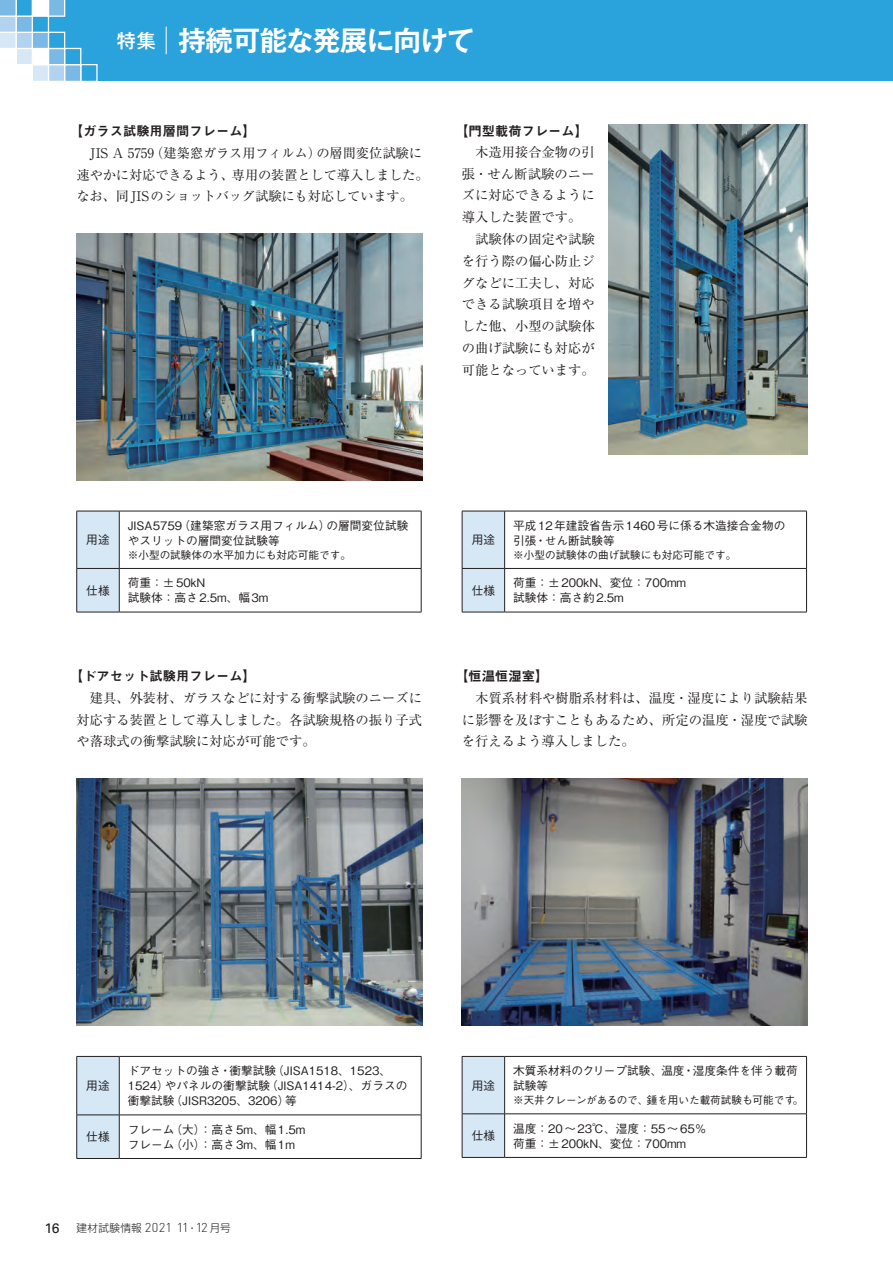
<style>
.page{position:relative;width:893px;height:1263px;background:#fff}
.page>*{position:absolute;margin:0;border:0;box-sizing:border-box;transform-origin:0 0}
.t1{font:700 27.6px "Gothic MB101 Pr 6 De";letter-spacing:-.025em;color:#fff}
.t2{font:13.35px/21.8px "Ryumin Pro";color:#231f20}
.t3{font:500 11.7px/14.9px "Gothic BBB Pr 6 N";color:#231f20}
.t4{font:500 10.65px "Gothic BBB Pr 6 N";color:#231f20}
.t5{font:300 10.65px "Shin Go Pr 6 N";letter-spacing:.03em;color:#231f20}
.s1{font-family:"Gothic MB101 Pr 6";font-weight:500;font-size:19.2px}
.s2{font-family:"Midashi Go Pr 6 N MB31"}
.s3{font-family:"Univers";font-weight:400;font-size:13.8px}
.s4{font-family:"DIN";font-size:12.75px}
.s5{font-size:12.75px}
</style>
<div class="page">
<div style="left:90px;top:0;width:803px;height:81px;background:#2aa2db"></div>
<div style="left:80px;top:48px;width:18px;height:17px;background:#2aa2db;border:1px solid #2aa2db"></div>
<div style="left:80px;top:16px;width:18px;height:17px;background:#2aa2db"></div>
<div style="left:80px;top:0;width:18px;height:17px;background:#2aa2db"></div>
<div style="left:80px;top:32px;width:18px;height:17px;background:#2aa2db"></div>
<div style="left:80px;top:64px;width:18px;height:18px;background:#2aa2db;border:1px solid #fff"></div>
<div style="left:64px;top:64px;width:17px;height:18px;background:#7ab8e5;border:1px solid #fff"></div>
<div style="left:64px;top:16px;width:17px;height:17px;background:#2aa2db"></div>
<div style="left:64px;top:0;width:17px;height:17px;background:#2aa2db;border:1px solid #2aa2db"></div>
<div style="left:64px;top:32px;width:17px;height:17px;background:#2aa2db;border:1px solid #2aa2db"></div>
<div style="left:64px;top:48px;width:17px;height:17px;background:#2aa2db;border:1px solid #fff"></div>
<svg style="left:0;top:0;width:65px;height:82px"></svg>
<svg style="left:166px;top:27px;width:1px;height:27px"></svg>
<img style="left:462px;top:779px;width:346px;height:247px">
<img style="left:76px;top:233px;width:346px;height:247px">
<img style="left:608px;top:124px;width:200px;height:331px">
<svg style="left:77px;top:512px;width:344px;height:100px"></svg>
<hr style="left:77px;top:511px;width:42px;height:1px;background:#231f20">
<hr style="left:119px;top:511px;width:302px;height:1px;background:#231f20">
<hr style="left:421px;top:511px;width:1px;height:57px;background:#231f20">
<hr style="left:421px;top:569px;width:1px;height:43px;background:#231f20">
<hr style="left:77px;top:568px;width:42px;height:1px;background:#231f20">
<hr style="left:119px;top:568px;width:302px;height:1px;background:#231f20">
<hr style="left:77px;top:612px;width:42px;height:1px;background:#231f20">
<hr style="left:119px;top:612px;width:302px;height:1px;background:#231f20">
<hr style="left:119px;top:511px;width:1px;height:57px;background:#231f20">
<hr style="left:119px;top:569px;width:1px;height:43px;background:#231f20">
<hr style="left:76px;top:511px;width:1px;height:57px;background:#231f20">
<hr style="left:76px;top:569px;width:1px;height:43px;background:#231f20">
<svg style="left:77px;top:1057px;width:344px;height:101px"></svg>
<hr style="left:77px;top:1056px;width:42px;height:1px;background:#231f20">
<hr style="left:119px;top:1056px;width:302px;height:1px;background:#231f20">
<hr style="left:421px;top:1057px;width:1px;height:58px;background:#231f20">
<hr style="left:421px;top:1115px;width:1px;height:43px;background:#231f20">
<hr style="left:77px;top:1115px;width:42px;height:1px;background:#231f20">
<hr style="left:119px;top:1115px;width:302px;height:1px;background:#231f20">
<hr style="left:77px;top:1158px;width:42px;height:1px;background:#231f20">
<hr style="left:119px;top:1158px;width:302px;height:1px;background:#231f20">
<hr style="left:119px;top:1057px;width:1px;height:58px;background:#231f20">
<hr style="left:119px;top:1115px;width:1px;height:43px;background:#231f20">
<hr style="left:76px;top:1057px;width:1px;height:58px;background:#231f20">
<hr style="left:76px;top:1115px;width:1px;height:43px;background:#231f20">
<img style="left:77px;top:779px;width:346px;height:247px">
<svg style="left:463px;top:512px;width:343px;height:100px"></svg>
<hr style="left:462px;top:511px;width:43px;height:1px;background:#231f20">
<hr style="left:505px;top:511px;width:302px;height:1px;background:#231f20">
<hr style="left:806px;top:511px;width:1px;height:57px;background:#231f20">
<hr style="left:806px;top:569px;width:1px;height:43px;background:#231f20">
<hr style="left:462px;top:568px;width:43px;height:1px;background:#231f20">
<hr style="left:505px;top:568px;width:302px;height:1px;background:#231f20">
<hr style="left:462px;top:612px;width:43px;height:1px;background:#231f20">
<hr style="left:505px;top:612px;width:302px;height:1px;background:#231f20">
<hr style="left:504px;top:511px;width:1px;height:57px;background:#231f20">
<hr style="left:504px;top:569px;width:1px;height:43px;background:#231f20">
<hr style="left:462px;top:511px;width:1px;height:57px;background:#231f20">
<hr style="left:462px;top:569px;width:1px;height:43px;background:#231f20">
<svg style="left:463px;top:1057px;width:343px;height:100px"></svg>
<hr style="left:462px;top:1056px;width:43px;height:1px;background:#231f20">
<hr style="left:505px;top:1056px;width:302px;height:1px;background:#231f20">
<hr style="left:806px;top:1057px;width:1px;height:56px;background:#231f20">
<hr style="left:806px;top:1114px;width:1px;height:43px;background:#231f20">
<hr style="left:462px;top:1113px;width:43px;height:1px;background:#231f20">
<hr style="left:505px;top:1113px;width:302px;height:1px;background:#231f20">
<hr style="left:462px;top:1157px;width:43px;height:1px;background:#231f20">
<hr style="left:505px;top:1157px;width:302px;height:1px;background:#231f20">
<hr style="left:504px;top:1057px;width:1px;height:56px;background:#231f20">
<hr style="left:504px;top:1114px;width:1px;height:43px;background:#231f20">
<hr style="left:462px;top:1057px;width:1px;height:56px;background:#231f20">
<hr style="left:462px;top:1114px;width:1px;height:43px;background:#231f20">
<h1 class="t1" style="left:117px;top:17px;width:359px"><span class="s1">特集</span> 持続可能な発展に向けて</h1>
<p class="t2" style="left:76px;top:119px;width:354px;text-indent:-7px"><span class="s2">【ガラス試験用層間フレーム】<br></span>　JIS A 5759（建築窓ガラス用フィルム）の層間変位試験に速やかに対応できるよう、専用の装置として導入しました。なお、同JISのショットバッグ試験にも対応しています。</p>
<p class="t2" style="left:455px;top:119px;width:141px;text-align:center"><span class="s2">【門型載荷フレーム】</span>　木造用接合金物の引張・せん断試験のニーズに対応できるように導入した装置です。<br>　試験体の固定や試験を行う際の偏心防止ジグなどに工夫し、対応できる試験項目を増やした他、小型の試験体の曲げ試験にも対応が可能となっています。</p>
<p class="t3" style="left:86px;top:532px;width:25px">用途</p>
<p class="t3" style="left:128px;top:517px;width:282px">JISA5759（建築窓ガラス用フィルム）の層間変位試験やスリットの層間変位試験等</p>
<p class="t4" style="left:128px;top:546px;width:225px">※小型の試験体の水平加力にも対応可能です。</p>
<p class="t3" style="left:472px;top:532px;width:25px">用途</p>
<p class="t3" style="left:513px;top:517px;width:274px">平成12年建設省告示1460号に係る木造接合金物の引張・せん断試験等</p>
<p class="t4" style="left:513px;top:546px;width:225px">※小型の試験体の曲げ試験にも対応可能です。</p>
<p class="t3" style="left:86px;top:582px;width:25px">仕様</p>
<p class="t3" style="left:128px;top:575px;width:142px">荷重：±50kN<br>試験体：高さ2.5m、幅3m</p>
<p class="t3" style="left:472px;top:582px;width:25px">仕様</p>
<p class="t3" style="left:513px;top:575px;width:174px">荷重：±200kN、変位：700mm試験体：高さ約2.5m</p>
<p class="t2" style="left:77px;top:664px;width:347px;text-indent:-7px">【<span class="s2">ドアセット試験用フレーム】<br></span>　建具、外装材、ガラスなどに対する衝撃試験のニーズに対応する装置として導入しました。各試験規格の振り子式や落球式の衝撃試験に対応が可能です。</p>
<p class="t2" style="left:462px;top:664px;width:347px;text-indent:-7px"><span class="s2">【恒温恒湿室】<br></span>　木質系材料や樹脂系材料は、温度・湿度により試験結果に影響を及ぼすこともあるため、所定の温度・湿度で試験を行えるよう導入しました。</p>
<p class="t3" style="left:86px;top:1077px;width:25px">用途</p>
<p class="t3" style="left:128px;top:1063px;width:281px">ドアセットの強さ・衝撃試験（JISA1518、1523、<br>1524）やパネルの衝撃試験（JISA1414-2）、ガラスの衝撃試験（JISR3205、3206）等</p>
<p class="t3" style="left:472px;top:1077px;width:25px">用途</p>
<p class="t3" style="left:513px;top:1063px;width:286px">木質系材料のクリープ試験、温度・湿度条件を伴う載荷試験等</p>
<p class="t4" style="left:513px;top:1091px;width:292px">※天井クレーンがあるので、錘を用いた載荷試験も可能です。</p>
<p class="t3" style="left:86px;top:1128px;width:25px">仕様</p>
<p class="t3" style="left:128px;top:1121px;width:179px">フレーム（大）：高さ5m、幅1.5mフレーム（小）：高さ3m、幅1m</p>
<p class="t3" style="left:472px;top:1127px;width:25px">仕様</p>
<p class="t3" style="left:513px;top:1120px;width:195px">温度：20～23℃、湿度：55～65％荷重：±200kN、変位：700mm</p>
<p class="t5" style="left:44px;top:1219px;width:188px"><span class="s3">16</span> 建材試験情報 <span class="s4">2021 11</span><span class="s5">・</span><span class="s4">12</span> 月号</p>
</div>
